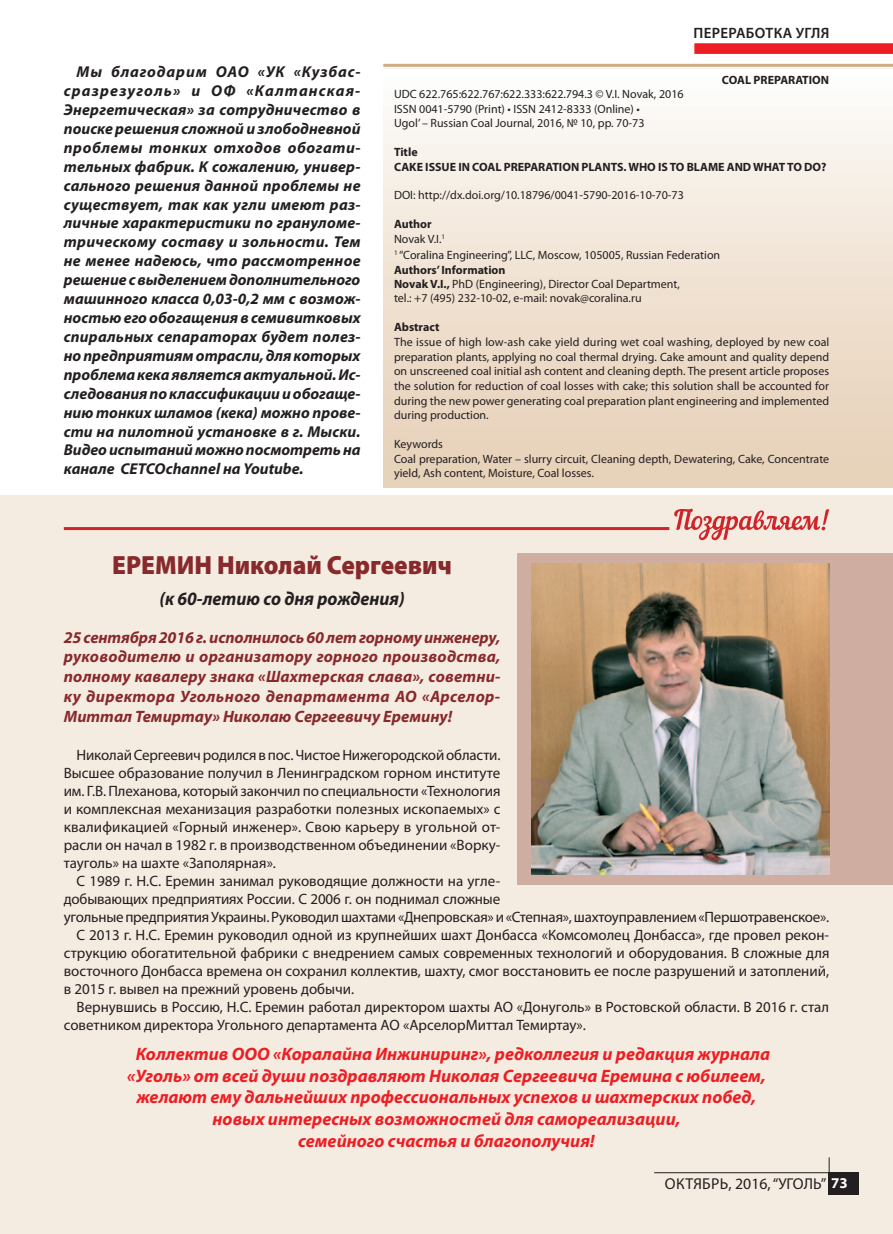
<style>
.page{position:relative;width:893px;height:1234px;background:#fff}
.page>*{position:absolute;margin:0;border:0;box-sizing:border-box;transform-origin:0 0}
.t1{font:900 26.4px "Myriad Pro";color:#88292c;scale:.95 1}
.Osnovnoy1{font:italic 700 18.9px "Myriad Pro";color:#231f20;scale:.95 1}
.Osnovnoy1-2{font:italic 700 18px/21.6px "Myriad Pro";color:#ee1d23;text-align:center}
.Osnovnoy1-3{font:italic 700 16.5px/19.8px "Myriad Pro";color:#88292c;text-align:justify}
.Osnovnoy1-4{font:italic 700 15.75px/18.9px "Myriad Pro";color:#231f20;text-align:justify}
.t2{font:15.75px "Myriad Pro";color:#231f20}
.Osnovnoy1-5{font:15px/18px "Myriad Pro";color:#231f20;text-align:justify}
.t3{font:600 15px "Myriad Pro";letter-spacing:.02em;color:#231f20}
.Annotaciya_engl{font:12px/14.7px "Myriad Pro";color:#231f20;text-align:justify}
.Annotaciya_engl-2{font:700 12px "Myriad Pro";color:#231f20}
.s1{font-weight:700}
.s2{font-weight:700;font-size:15px;color:#fff}
</style>
<div class="page">
<div style="left:0;top:495px;width:893px;height:738px;background:#f5ece1"></div>
<hr style="left:383px;top:64px;width:510px;height:3px;background:#d0ac85">
<div style="left:383px;top:69px;width:510px;height:419px;background:linear-gradient(to bottom,#fdfcfa,#e5cdb3)"></div>
<div style="left:517px;top:553px;width:376px;height:331px;background:#d0ada1"></div>
<svg style="left:674px;top:508px;width:155px;height:32px"></svg>
<hr style="left:64px;top:527px;width:605px;height:3px;background:#d1232a">
<img style="left:531px;top:563px;width:299px;height:310px">
<div style="left:829px;top:1171px;width:30px;height:23px;background:#231f20"></div>
<hr style="left:654px;top:1171px;width:175px;height:1px;background:#231f20">
<svg style="left:829px;top:1157px;width:1px;height:15px"></svg>
<svg style="left:694px;top:43px;width:199px;height:11px;background:#ee242a"></svg>
<p class="Osnovnoy1-4" style="left:64px;top:62px;width:298px;text-indent:13px">Мы благодарим ОАО «УК «Кузбас&shy;сразрезуголь» и ОФ «Калтанская-Энергетическая» за сотрудничество в поиске решения сложной и злободневной проблемы тонких отходов обогати&shy;тельных фабрик. К сожалению, универ&shy;сального решения данной проблемы не существует, так как угли имеют раз&shy;личные характеристики по грануломе&shy;трическому составу и зольности. Тем не менее надеюсь, что рассмотренное решение с выделением дополнительного машинного класса 0,03-0,2 мм с возмож&shy;ностью его обогащения в семивитковых спиральных сепараторах будет полез&shy;но предприятиям отрасли, для которых проблема кека является актуальной. Ис&shy;следования по классификации и обогаще&shy;нию тонких шламов (кека) можно прове&shy;сти на пилотной установке в г. Мыски.<br>Видео испытаний можно посмотреть на канале CETCOchannel на Youtube.</p>
<p class="t3" style="left:694px;top:24px;width:137px">ПЕРЕРАБОТКА УГЛЯ</p>
<p class="Annotaciya_engl-2" style="left:722px;top:72px;width:109px">COAL PREPARATION</p>
<p class="Annotaciya_engl" style="left:394px;top:87px;width:291px">UDC 622.765:622.767:622.333:622.794.3 © V.I. Novak, 2016</p>
<p class="Annotaciya_engl" style="left:394px;top:101px;width:247px">ISSN 0041-5790 (Print) • ISSN 2412-8333 (Online) •</p>
<p class="Annotaciya_engl" style="left:394px;top:116px;width:252px">Ugol’ – Russian Coal Journal, 2016, № 10, pp. 70-73</p>
<p class="Annotaciya_engl-2" style="left:394px;top:144px;width:25px">Title</p>
<p class="Annotaciya_engl-2" style="left:394px;top:159px;width:434px">CAKE ISSUE IN COAL PREPARATION PLANTS. WHO IS TO BLAME AND WHAT TO DO?</p>
<p class="Annotaciya_engl" style="left:394px;top:188px;width:291px">DOI: http://dx.doi.org/10.18796/0041-5790-2016-10-70-73</p>
<p class="Annotaciya_engl-2" style="left:394px;top:216px;width:39px">Author</p>
<p class="Annotaciya_engl" style="left:394px;top:231px;width:53px">Novak V.I.<sup>1</sup></p>
<p class="Annotaciya_engl" style="left:394px;top:247px;width:328px"><sup>1</sup> “Coralina Engineering”, LLC, Moscow, 105005, Russian Federation</p>
<p class="Annotaciya_engl-2" style="left:394px;top:261px;width:113px">Authors’ Information</p>
<p class="Annotaciya_engl" style="left:394px;top:276px;width:287px"><span class="s1">Novak V.I.,</span> PhD (Engineering), Director Coal Department,</p>
<p class="Annotaciya_engl" style="left:394px;top:291px;width:249px">tel.: +7 (495) 232-10-02, e-mail: novak@coralina.ru</p>
<p class="Annotaciya_engl-2" style="left:394px;top:319px;width:47px">Abstract</p>
<p class="Annotaciya_engl" style="left:394px;top:334px;width:437px">The issue of high low-ash cake yield during wet coal washing, deployed by new coal preparation plants, applying no coal thermal drying. Cake amount and quality depend on unscreened coal initial ash content and cleaning depth. The present article proposes the solution for reduction of coal losses with cake; this solution shall be accounted for during the new power generating coal preparation plant engineering and implemented during production.</p>
<p class="Annotaciya_engl" style="left:394px;top:436px;width:50px">Keywords</p>
<p class="Annotaciya_engl" style="left:394px;top:451px;width:437px">Coal preparation, Water – slurry circuit, Cleaning depth, Dewatering, Cake, Concentrate yield, Ash content, Moisture, Coal losses.</p>
<p class="t1" style="left:112px;top:547px;width:359px">ЕРЕМИН Николай Сергеевич</p>
<p class="Osnovnoy1" style="left:159px;top:586px;width:260px">(к 60-летию со дня рождения)</p>
<p class="Osnovnoy1-3" style="left:64px;top:626px;width:438px">25 сентября 2016 г. исполнилось 60 лет горному инженеру, руководителю и организатору горного производства, полному кавалеру знака «Шахтерская слава», советни&shy;ку директора Угольного департамента АО «Арселор-Миттал Темиртау» Николаю Сергеевичу Еремину!</p>
<p class="Osnovnoy1-5" style="left:64px;top:745px;width:438px;text-indent:13px">Николай Сергеевич родился в пос. Чистое Нижегородской области.<br>Высшее образование получил в Ленинградском горном институте им. Г.В. Плеханова, который закончил по специальности «Технология и комплексная механизация разработки полезных ископаемых» с квалификацией «Горный инженер». Свою карьеру в угольной от&shy;расли он начал в 1982 г. в производственном объединении «Ворку&shy;тауголь» на шахте «Заполярная».</p>
<p class="Osnovnoy1-5" style="left:64px;top:871px;width:767px;text-align:left;text-indent:13px">С 1989 г. Н.С. Еремин занимал руководящие должности на угле-<br>добывающих предприятиях России. С 2006 г. он поднимал сложные<br>угольные предприятия Украины. Руководил шахтами «Днепровская» и «Степная», шахтоуправлением «Першотравенское».</p>
<p class="Osnovnoy1-5" style="left:64px;top:925px;width:767px;text-indent:13px">С 2013 г. Н.С. Еремин руководил одной из крупнейших шахт Донбасса «Комсомолец Донбасса», где провел рекон&shy;струкцию обогатительной фабрики с внедрением самых современных технологий и оборудования. В сложные для восточного Донбасса времена он сохранил коллектив, шахту, смог восстановить ее после разрушений и затоплений, в 2015 г. вывел на прежний уровень добычи.</p>
<p class="Osnovnoy1-5" style="left:64px;top:997px;width:767px;text-indent:13px">Вернувшись в Россию, Н.С. Еремин работал директором шахты АО «Донуголь» в Ростовской области. В 2016 г. стал советником директора Угольного департамента АО «АрселорМиттал Темиртау».</p>
<p class="Osnovnoy1-2" style="left:127px;top:1042px;width:644px">Коллектив ООО «Коралайна Инжиниринг», редколлегия и редакция журнала «Уголь» от всей души поздравляют Николая Сергеевича Еремина с юбилеем, желают ему дальнейших профессиональных успехов и шахтерских побед, новых интересных возможностей для самореализации,<br>семейного счастья и благополучия!</p>
<p class="t2" style="left:665px;top:1173px;width:184px">ОКТЯБРЬ, 2016, “УГОЛЬ” <span class="s2">73</span></p>
</div>
